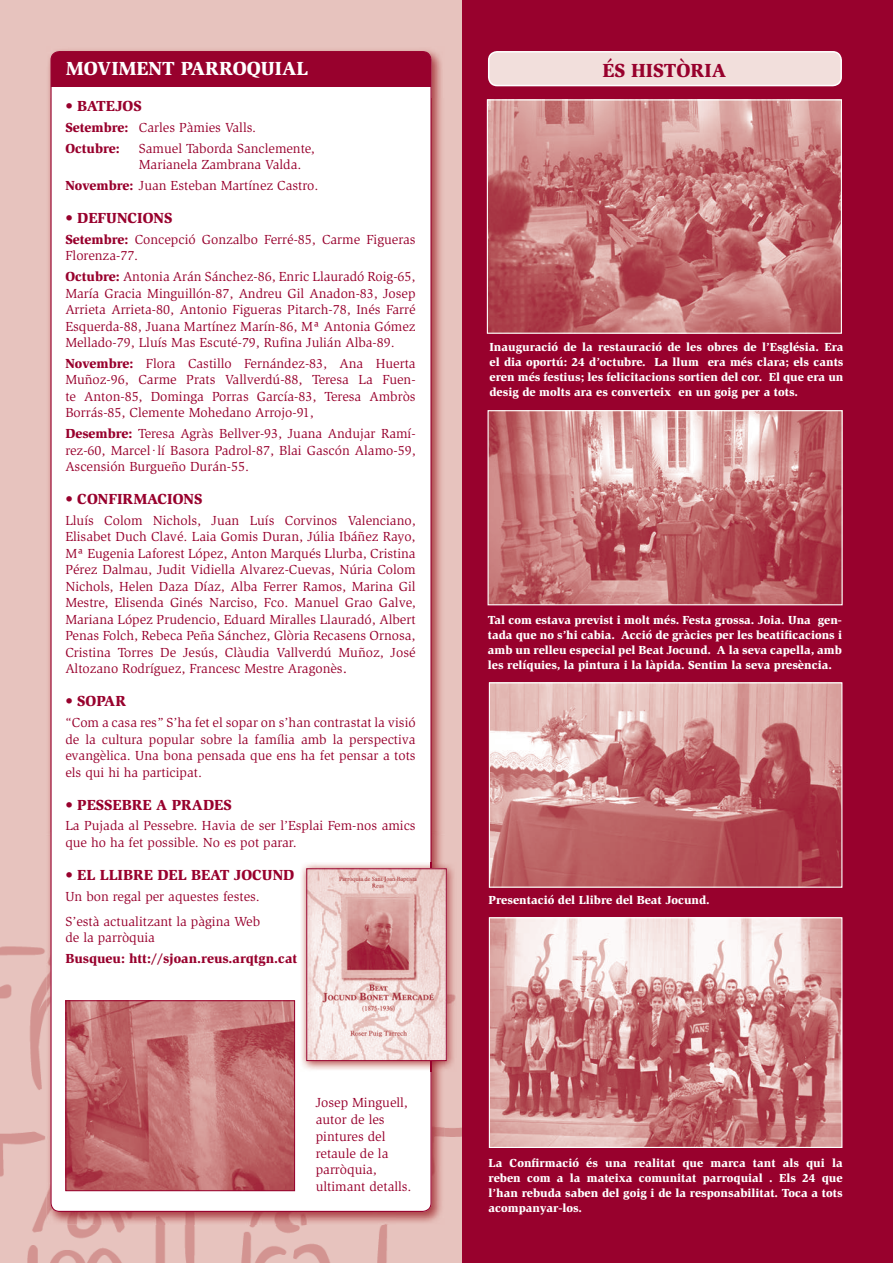
<style>
.page{position:relative;width:893px;height:1263px;background:#e7c3be}
.page>*{position:absolute;margin:0;border:0;box-sizing:border-box;transform-origin:0 0}
.t1{font:900 19.5px "Slimbach";color:#fff}
.t2{font:900 19.5px "Slimbach";color:#98012d}
.t3{font:900 15px "Slimbach";color:#98012d}
.t4{font:13.5px/16.5px "Slimbach";color:#98012d}
.t5{font:900 13.5px "Slimbach";color:#98012d}
.t6{font:900 12px/15px "Slimbach";color:#fff;text-align:justify}
.s1{font-weight:900}
.s2{font-size:15px}
</style>
<div class="page">
<img style="left:0;top:946px;width:462px;height:317px">
<div style="left:462px;top:0;width:431px;height:1263px;background:#98012d"></div>
<div style="left:489px;top:52px;width:352px;height:34px;background:#f2dfdc;border-radius:9px"></div>
<div style="left:488px;top:51px;width:354px;height:35px;border:2px solid #fff;border-radius:9px"></div>
<img style="left:48px;top:50px;width:394px;height:48px">
<img style="left:432px;top:98px;width:10px;height:764px">
<img style="left:46px;top:831px;width:49px;height:393px">
<img style="left:395px;top:1071px;width:49px;height:153px">
<img style="left:95px;top:1212px;width:300px;height:12px">
<div style="left:50px;top:51px;width:382px;height:1161px;background:#fff"></div>
<img style="left:489px;top:101px;width:351px;height:231px">
<div style="left:487px;top:99px;width:355px;height:235px;border:1px solid #fff"></div>
<img style="left:489px;top:412px;width:352px;height:191px">
<div style="left:487px;top:410px;width:356px;height:195px;border:1px solid #fff"></div>
<img style="left:491px;top:684px;width:349px;height:202px">
<div style="left:489px;top:682px;width:353px;height:206px;border:1px solid #fff"></div>
<img style="left:68px;top:1002px;width:225px;height:187px">
<div style="left:66px;top:1000px;width:229px;height:191px;border:1px solid #98012d"></div>
<img style="left:491px;top:919px;width:349px;height:227px">
<div style="left:489px;top:917px;width:353px;height:231px;border:1px solid #fff"></div>
<img style="left:300px;top:862px;width:157px;height:209px">
<img style="left:309px;top:870px;width:135px;height:189px">
<div style="left:307px;top:868px;width:139px;height:193px;border:1px solid #98012d"></div>
<h1 class="t1" style="left:66px;top:56px;width:244px">MOVIMENT PARROQUIAL</h1>
<h1 class="t2" style="left:602px;top:58px;width:125px">ÉS HISTÒRIA</h1>
<p class="t3" style="left:65px;top:97px;width:78px">• BATEJOS</p>
<p class="t4" style="left:65px;top:117px;width:192px;line-height:20.7px"><span class="s1">Setembre:</span> Carles Pàmies Valls.<br><span class="s1">Octubre:</span></p>
<p class="t4" style="left:139px;top:140px;width:178px">Samuel Taborda Sanclemente,<br>Marianela Zambrana Valda.</p>
<p class="t4" style="left:65px;top:177px;width:255px"><span class="s1">Novembre:</span> Juan Esteban Martínez Castro.</p>
<p class="t3" style="left:65px;top:209px;width:109px">• DEFUNCIONS</p>
<p class="t4" style="left:65px;top:231px;width:352px"><span class="s1">Setembre:</span> Concepció Gonzalbo Ferré-85, Carme Figueras<br>Florenza-77.</p>
<p class="t4" style="left:65px;top:268px;width:352px;text-align:justify"><span class="s1">Octubre:</span> Antonia Arán Sánchez-86, Enric Llauradó Roig-65, María Gracia Minguillón-87, Andreu Gil Anadon-83, Josep Arrieta Arrieta-80, Antonio Figueras Pitarch-78, Inés Farré Esquerda-88, Juana Martínez Marín-86, Mª Antonia Gómez Mellado-79, Lluís Mas Escuté-79, Rufina Julián Alba-89.</p>
<p class="t4" style="left:65px;top:355px;width:352px;text-align:justify"><span class="s1">Novembre:</span> Flora Castillo Fernández-83, Ana Huerta Muñoz-96, Carme Prats Vallverdú-88, Teresa La Fuen&shy;te Anton-85, Dominga Porras García-83, Teresa Ambròs Borrás-85, Clemente Mohedano Arrojo-91,</p>
<p class="t4" style="left:65px;top:425px;width:352px;text-align:justify"><span class="s1">Desembre:</span> Teresa Agràs Bellver-93, Juana Andujar Ramí&shy;rez-60, Marcel·lí Basora Padrol-87, Blai Gascón Alamo-59, Ascensión Burgueño Durán-55.</p>
<p class="t3" style="left:65px;top:490px;width:139px">• CONFIRMACIONS</p>
<p class="t4" style="left:65px;top:512px;width:352px;text-align:justify">Lluís Colom Nichols, Juan Luís Corvinos Valenciano, Elisabet Duch Clavé. Laia Gomis Duran, Júlia Ibáñez Rayo, Mª Eugenia Laforest López, Anton Marqués Llurba, Cristina Pérez Dalmau, Judit Vidiella Alvarez-Cuevas, Núria Colom Nichols, Helen Daza Díaz, Alba Ferrer Ramos, Marina Gil Mestre, Elisenda Ginés Narciso, Fco. Manuel Grao Galve, Mariana López Prudencio, Eduard Miralles Llauradó, Albert Penas Folch, Rebeca Peña Sánchez, Glòria Recasens Ornosa, Cristina Torres De Jesús, Clàudia Vallverdú Muñoz, José Altozano Rodríguez, Francesc Mestre Aragonès<span class="s2">.</span></p>
<p class="t3" style="left:65px;top:692px;width:62px">• SOPAR</p>
<p class="t4" style="left:65px;top:714px;width:352px;text-align:justify">“Com a casa res” S’ha fet el sopar on s’han contrastat la visió de la cultura popular sobre la família amb la perspectiva evangèlica. Una bona pensada que ens ha fet pensar a tots els qui hi ha participat.</p>
<p class="t3" style="left:65px;top:795px;width:168px">• PESSEBRE A PRADES</p>
<p class="t4" style="left:65px;top:818px;width:352px">La Pujada al Pessebre. Havia de ser l’Esplai Fem-nos amics que ho ha fet possible. No es pot parar.</p>
<p class="t3" style="left:65px;top:865px;width:231px">• EL LLIBRE DEL BEAT JOCUND</p>
<p class="t4" style="left:65px;top:884px;width:196px;line-height:25px">Un bon regal per aquestes festes.<br>S’està actualitzant la pàgina Web</p>
<p class="t4" style="left:65px;top:929px;width:91px">de la parròquia</p>
<p class="t5" style="left:65px;top:950px;width:233px">Busqueu: htt://sjoan.reus.arqtgn.cat</p>
<p class="t4" style="left:316px;top:1094px;width:97px">Josep Minguell, autor de les pintures del retaule de la parròquia, ultimant detalls.</p>
<p class="t6" style="left:489px;top:339px;width:355px">Inauguració de la restauració de les obres de l’Església. Era el dia oportú: 24 d’octubre. La llum era més clara; els cants eren més festius; les felicitacions sortien del cor. El que era un desig de molts ara es converteix en un goig per a tots.</p>
<p class="t6" style="left:488px;top:612px;width:356px">Tal com estava previst i molt més. Festa grossa. Joia. Una gen&shy;tada que no s’hi cabia. Acció de gràcies per les beatificacions i amb un relleu especial pel Beat Jocund. A la seva capella, amb les relíquies, la pintura i la làpida. Sentim la seva presència.</p>
<p class="t6" style="left:489px;top:892px;width:223px">Presentació del Llibre del Beat Jocund.</p>
<p class="t6" style="left:489px;top:1155px;width:355px">La Confirmació és una realitat que marca tant als qui la reben com a la mateixa comunitat parroquial . Els 24 que l’han rebuda saben del goig i de la responsabilitat. Toca a tots acompanyar-los.</p>
</div>
